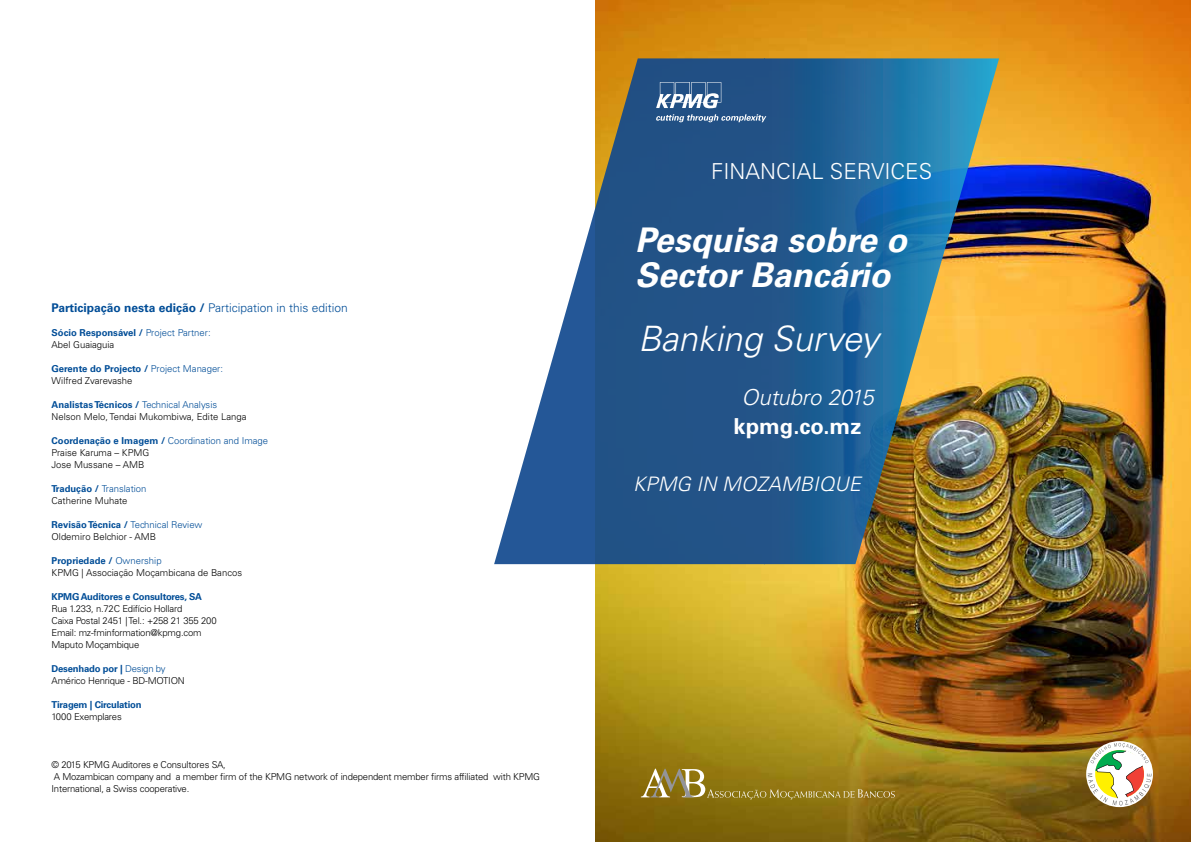
<style>
.page{position:relative;width:1191px;height:842px;background:#fff}
.page>*{position:absolute;margin:0;border:0;box-sizing:border-box;transform-origin:0 0}
.t1{font:italic 300 35px "Univers LT Std";color:#fff}
.t2{font:italic 700 34px/35px "Univers LT Std";color:#fff}
.t3{font:300 22px "Univers LT Std";color:#fff}
.t4{font:italic 300 22px "Univers LT Std";color:#fff}
.t5{font:700 22px "Univers LT Std";color:#fff}
.t6{font:italic 300 20px "Univers LT Std";color:#fff}
.t7{font:300 12px "Univers LT Std";color:#014d97}
.t8{font:300 9.5px/12px "Univers LT Std";letter-spacing:-.02em;color:#000}
.t9{font:300 9.5px/12px "Univers LT Std";color:#000}
.t10{font:700 9.5px/12px "Univers LT Std";color:#014d97}
.t11{font:700 9.5px "Univers LT Std";letter-spacing:-.02em;color:#014d97}
.s1{font-weight:700}
.s2{font-weight:300}
.s3{font-weight:300;color:#000}
.s4{font-weight:700;color:#014d97}
.s5{color:#014d97}
</style>
<div class="page">
<img style="left:595px;top:0;width:596px;height:842px">
<svg style="left:494px;top:58px;width:505px;height:506px;background:#547892"></svg>
<svg style="left:656px;top:82px;width:110px;height:40px;background:#4d729c"></svg>
<svg style="left:1086px;top:741px;width:67px;height:66px"></svg>
<svg style="left:1087px;top:743px;width:64px;height:62px"></svg>
<svg style="left:641px;top:769px;width:253px;height:30px;background:#9c842c"></svg>
<p class="t7" style="left:52px;top:301px;width:298px"><span class="s1">Participação nesta edição /</span> Participation in this edition</p>
<p class="t10" style="left:52px;top:327px;width:161px">Sócio Responsável / <span class="s2">Project Partner:<br></span><span class="s3">Abel Guaiaguia</span></p>
<p class="t10" style="left:52px;top:363px;width:173px">Gerente do Projecto / <span class="s2">Project Manager:<br></span><span class="s3">Wilfred Zvarevashe</span></p>
<p class="t9" style="left:52px;top:399px;width:196px"><span class="s4">Analistas Técnicos /</span> <span class="s5">Technical Analysis<br></span>Nelson Melo, Tendai Mukombiwa, Edite Langa</p>
<p class="t9" style="left:52px;top:435px;width:218px"><span class="s4">Coordenação e Imagem /</span> <span class="s5">Coordination and Image<br></span>Praise Karuma – KPMG<br>Jose Mussane – AMB</p>
<p class="t9" style="left:52px;top:483px;width:96px"><span class="s4">Tradução /</span> <span class="s5">Translation<br></span>Catherine Muhate</p>
<p class="t9" style="left:52px;top:519px;width:152px"><span class="s4">Revisão Técnica /</span> <span class="s5">Technical Review<br></span>Oldemiro Belchior - AMB</p>
<p class="t9" style="left:52px;top:555px;width:192px"><span class="s4">Propriedade /</span> <span class="s5">Ownership<br></span>KPMG | Associação Moçambicana de Bancos</p>
<p class="t11" style="left:52px;top:591px;width:152px">KPMG Auditores e Consultores, SA</p>
<p class="t8" style="left:52px;top:603px;width:167px">Rua 1.233, n.72C Edifício Hollard<br>Caixa Postal 2451 | Tel.: +258 21 355 200<br>Email: mz-fminformation@kpmg.com<br>Maputo Moçambique</p>
<p class="t8" style="left:52px;top:663px;width:135px"><span class="s4">Desenhado por |</span> <span class="s5">Design by<br></span>Américo Henrique - BD-MOTION</p>
<p class="t11" style="left:52px;top:699px;width:92px">Tiragem | Circulation</p>
<p class="t8" style="left:52px;top:711px;width:72px">1000 Exemplares</p>
<p class="t8" style="left:52px;top:759px;width:490px">© 2015 KPMG Auditores e Consultores SA,<br>A Mozambican company and a member firm of the KPMG network of independent member firms affiliated with KPMG<br>International, a Swiss cooperative.</p>
<h3 class="t3" style="left:711px;top:158px;width:222px">FINANCIAL SERVICES</h3>
<h2 class="t2" style="left:635px;top:223px;width:273px">Pesquisa sobre o<br>Sector Bancário</h2>
<h1 class="t1" style="left:638px;top:318px;width:242px">Banking Survey</h1>
<h3 class="t4" style="left:741px;top:384px;width:134px">Outubro 2015</h3>
<h3 class="t5" style="left:733px;top:413px;width:129px">kpmg.co.mz</h3>
<h3 class="t6" style="left:633px;top:472px;width:229px">KPMG IN MOZAMBIQUE</h3>
</div>
